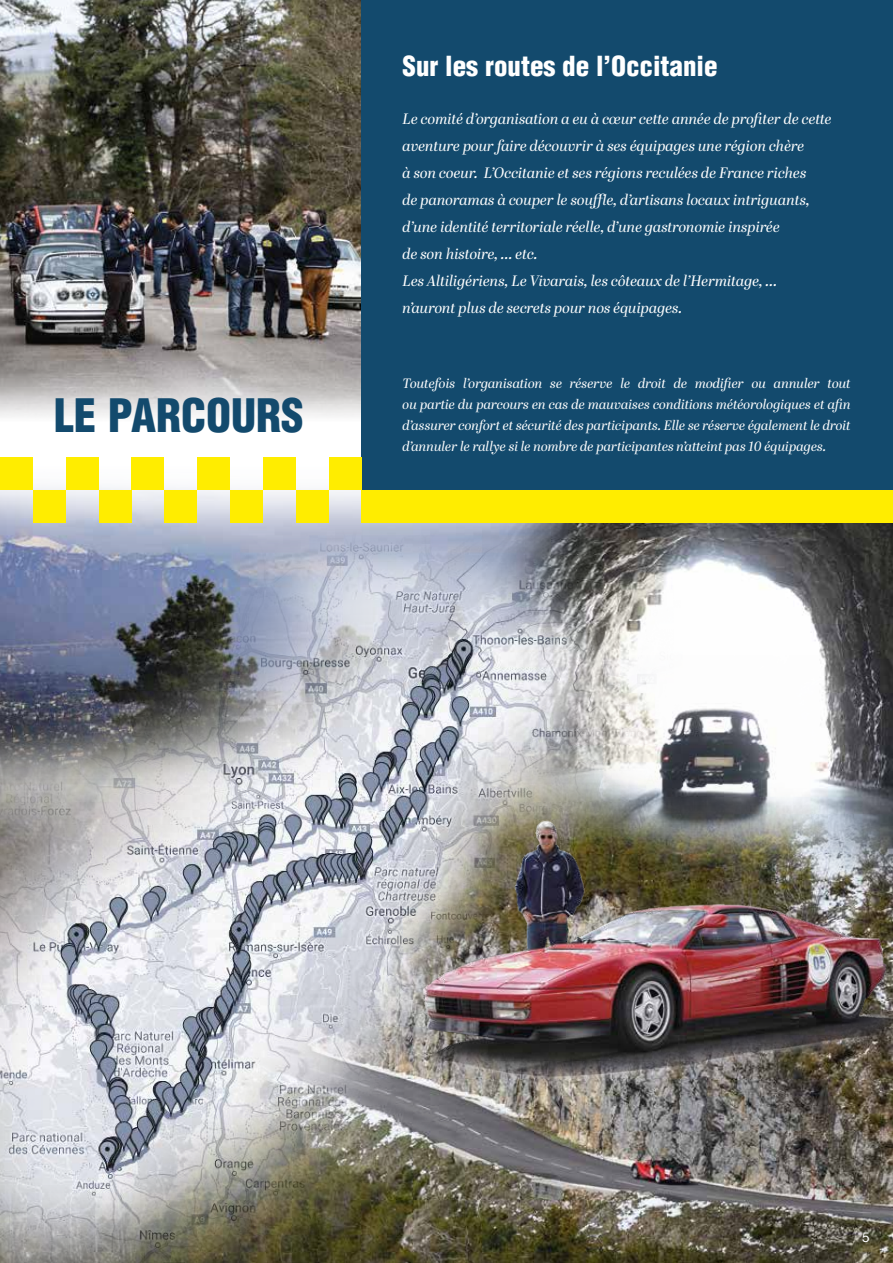
<style>
.page{position:relative;width:893px;height:1263px;background:#fff}
.page>*{position:absolute;margin:0;border:0;box-sizing:border-box;transform-origin:0 0}
.t1{font:900 condensed 45px "Helvetica";color:#134a6d}
.t2{font:900 condensed 27px "Helvetica";color:#fff}
.t3{font:italic 15px/27px "Abril Display";color:#fff}
.t4{font:italic 13.5px/21px "Abril Display";color:#fff;text-align:justify}
.t5{font:13.5px "Helvetica Neue";color:#fff}
</style>
<div class="page">
<img style="left:0;top:0;width:361px;height:397px">
<img style="left:682px;top:1085px;width:211px;height:178px">
<img style="left:682px;top:523px;width:211px;height:272px">
<img style="left:0;top:476px;width:682px;height:787px">
<div style="left:361px;top:0;width:532px;height:490px;background:#134a6d"></div>
<div style="left:361px;top:490px;width:532px;height:33px;background:#ffed00"></div>
<div style="left:329px;top:457px;width:32px;height:33px;background:#ffed00"></div>
<div style="left:0;top:457px;width:33px;height:33px;background:#ffed00"></div>
<div style="left:66px;top:457px;width:33px;height:33px;background:#ffed00"></div>
<div style="left:131px;top:457px;width:33px;height:33px;background:#ffed00"></div>
<div style="left:197px;top:457px;width:33px;height:33px;background:#ffed00"></div>
<div style="left:263px;top:457px;width:33px;height:33px;background:#ffed00"></div>
<div style="left:33px;top:490px;width:33px;height:33px;background:#ffed00"></div>
<div style="left:99px;top:490px;width:32px;height:33px;background:#ffed00"></div>
<div style="left:164px;top:490px;width:33px;height:33px;background:#ffed00"></div>
<div style="left:230px;top:490px;width:33px;height:33px;background:#ffed00"></div>
<div style="left:296px;top:490px;width:33px;height:33px;background:#ffed00"></div>
<img style="left:378px;top:795px;width:515px;height:290px">
<h1 class="t1" style="left:54px;top:387px;width:251px">LE PARCOURS</h1>
<h2 class="t2" style="left:403px;top:49px;width:316px">Sur les routes de l’Occitanie</h2>
<p class="t3" style="left:403px;top:106px;width:431px">Le comité d’organisation a eu à cœur cette année de profiter de cette aventure pour faire découvrir à ses équipages une région chère<br>à son coeur. L’Occitanie et ses régions reculées de France riches<br>de panoramas à couper le souffle, d’artisans locaux intriguants, d’une identité territoriale réelle, d’une gastronomie inspirée<br>de son histoire, … etc.<br>Les Altiligériens, Le Vivarais, les côteaux de l’Hermitage, … n’auront plus de secrets pour nos équipages.</p>
<p class="t4" style="left:403px;top:374px;width:450px">Toutefois l’organisation se réserve le droit de modifier ou annuler tout ou partie du parcours en cas de mauvaises conditions météorologiques et afin d’assurer confort et sécurité des participants. Elle se réserve également le droit d’annuler le rallye si le nombre de participantes n’atteint pas 10 équipages.</p>
<p class="t5" style="left:862px;top:1228px;width:9px">5</p>
</div>
